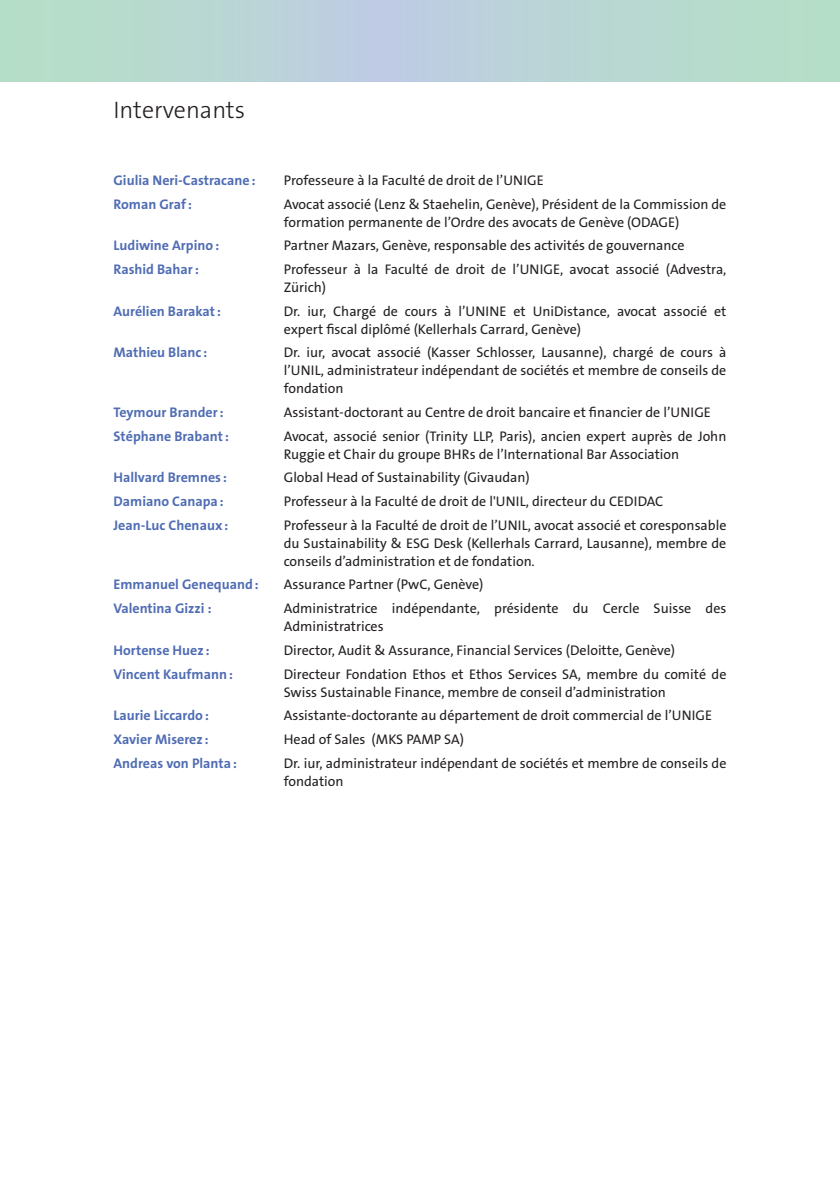
<style>
.page{position:relative;width:840px;height:1191px;background:#fff}
.page>*{position:absolute;margin:0;border:0;box-sizing:border-box;transform-origin:0 0}
.t1{font:300 24px "The Sans Os F";color:#231f20}
.t2{font:14px/18px "The Sans Os F";color:#231f20}
.t3{font:700 14px "The Sans Os F";color:#506db4}
</style>
<div class="page">
<svg style="left:0;top:0;width:839px;height:81px;background:#b8d6d3"></svg>
<h1 class="t1" style="left:113px;top:95px;width:133px">Intervenants</h1>
<p class="t3" style="left:113px;top:171px;width:144px">Giulia Neri-Castracane:</p>
<p class="t2" style="left:283px;top:171px;width:261px">Professeure à la Faculté de droit de l’UNIGE</p>
<p class="t3" style="left:113px;top:195px;width:80px">Roman Graf:</p>
<p class="t2" style="left:283px;top:195px;width:444px">Avocat associé (Lenz &amp; Staehelin, Genève), Président de la Commission de formation permanente de l’Ordre des avocats de Genève (ODAGE)</p>
<p class="t3" style="left:113px;top:236px;width:107px">Ludiwine Arpino:</p>
<p class="t2" style="left:283px;top:237px;width:402px">Partner Mazars, Genève, responsable des activités de gouvernance</p>
<p class="t3" style="left:113px;top:260px;width:87px">Rashid Bahar:</p>
<p class="t2" style="left:283px;top:260px;width:444px">Professeur à la Faculté de droit de l’UNIGE, avocat associé (Advestra,<br>Zürich)</p>
<p class="t3" style="left:113px;top:302px;width:109px">Aurélien Barakat:</p>
<p class="t2" style="left:283px;top:302px;width:444px">Dr. iur, Chargé de cours à l’UNINE et UniDistance, avocat associé et expert fiscal diplômé (Kellerhals Carrard, Genève)</p>
<p class="t3" style="left:113px;top:343px;width:95px">Mathieu Blanc :</p>
<p class="t2" style="left:283px;top:344px;width:444px;text-align:justify">Dr. iur, avocat associé (Kasser Schlosser, Lausanne), chargé de cours à l’UNIL, administrateur indépendant de sociétés et membre de conseils de fondation</p>
<p class="t3" style="left:113px;top:403px;width:112px">Teymour Brander:</p>
<p class="t2" style="left:283px;top:403px;width:428px">Assistant-doctorant au Centre de droit bancaire et financier de l’UNIGE</p>
<p class="t3" style="left:113px;top:427px;width:117px">Stéphane Brabant:</p>
<p class="t2" style="left:283px;top:427px;width:444px">Avocat, associé senior (Trinity LLP, Paris), ancien expert auprès de John<br>Ruggie et Chair du groupe BHRs de l’International Bar Association</p>
<p class="t3" style="left:113px;top:468px;width:115px">Hallvard Bremnes :</p>
<p class="t2" style="left:283px;top:469px;width:247px">Global Head of Sustainability (Givaudan)</p>
<p class="t3" style="left:113px;top:492px;width:112px">Damiano Canapa:</p>
<p class="t2" style="left:283px;top:492px;width:381px">Professeur à la Faculté de droit de l'UNIL, directeur du CEDIDAC</p>
<p class="t3" style="left:113px;top:516px;width:116px">Jean-Luc Chenaux:</p>
<p class="t2" style="left:283px;top:516px;width:444px;text-align:justify">Professeur à la Faculté de droit de l’UNIL, avocat associé et coresponsable du Sustainability &amp; ESG Desk (Kellerhals Carrard, Lausanne), membre de conseils d’administration et de fondation.</p>
<p class="t3" style="left:113px;top:576px;width:147px">Emmanuel Genequand:</p>
<p class="t2" style="left:283px;top:576px;width:201px">Assurance Partner (PwC, Genève)</p>
<p class="t3" style="left:113px;top:599px;width:100px">Valentina Gizzi :</p>
<p class="t2" style="left:283px;top:599px;width:444px">Administratrice indépendante, présidente du Cercle Suisse des<br>Administratrices</p>
<p class="t3" style="left:113px;top:641px;width:98px">Hortense Huez :</p>
<p class="t2" style="left:283px;top:641px;width:392px">Director, Audit &amp; Assurance, Financial Services (Deloitte, Genève)</p>
<p class="t3" style="left:113px;top:665px;width:121px">Vincent Kaufmann:</p>
<p class="t2" style="left:283px;top:665px;width:444px">Directeur Fondation Ethos et Ethos Services SA, membre du comité de<br>Swiss Sustainable Finance, membre de conseil d’administration</p>
<p class="t3" style="left:113px;top:706px;width:97px">Laurie Liccardo:</p>
<p class="t2" style="left:283px;top:706px;width:429px">Assistante-doctorante au département de droit commercial de l’UNIGE</p>
<p class="t3" style="left:113px;top:730px;width:97px">Xavier Miserez :</p>
<p class="t2" style="left:283px;top:730px;width:182px">Head of Sales (MKS PAMP SA)</p>
<p class="t3" style="left:113px;top:754px;width:125px">Andreas von Planta:</p>
<p class="t2" style="left:283px;top:754px;width:444px">Dr. iur, administrateur indépendant de sociétés et membre de conseils de fondation</p>
</div>
